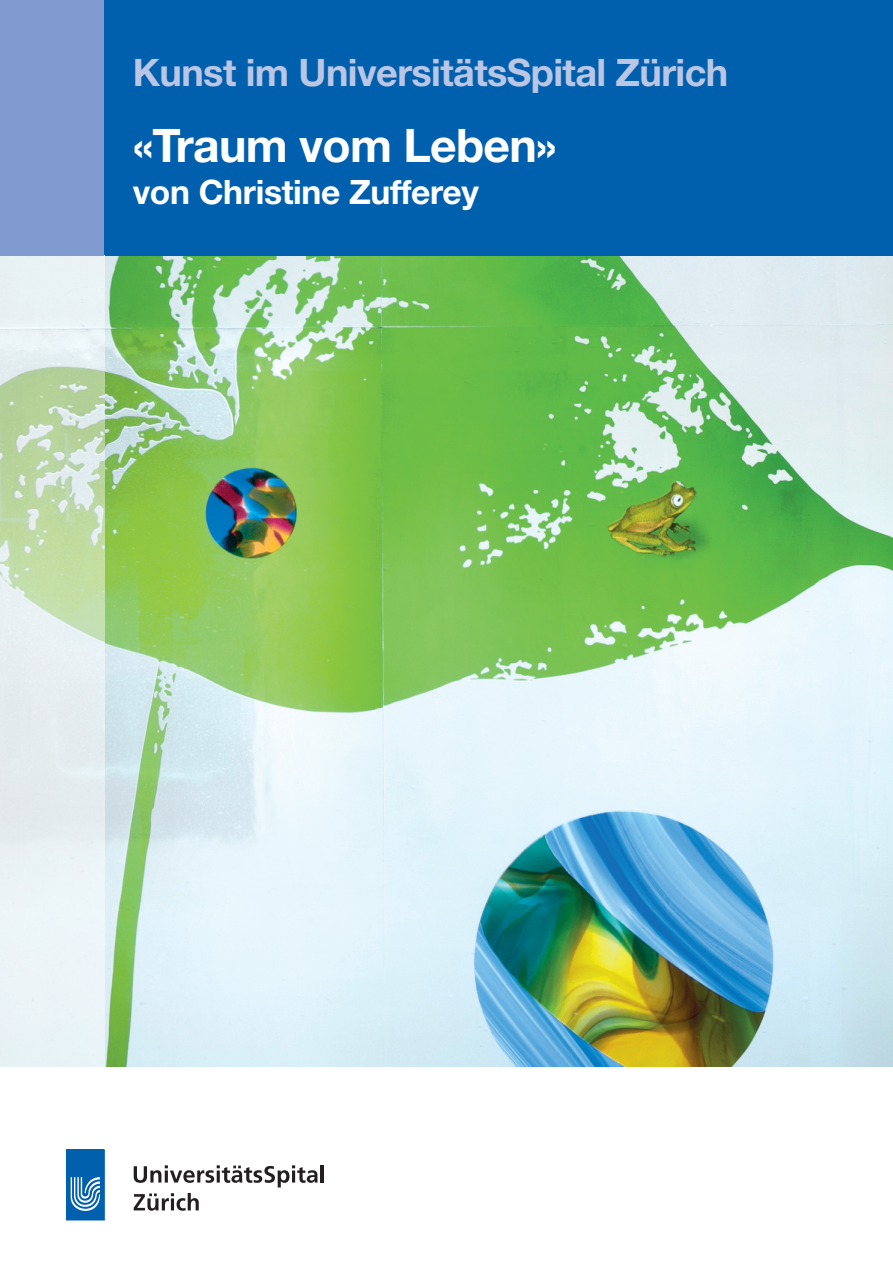
<style>
.page{position:relative;width:893px;height:1263px;background:#fff}
.page>*{position:absolute;margin:0;border:0;box-sizing:border-box;transform-origin:0 0}
.t1{font:700 46.35px "Helvetica Neue";letter-spacing:-.015em;color:#fff}
.t2{font:700 37.8px "Helvetica Neue";letter-spacing:-.015em;color:#bac6e4}
.t3{font:700 33.6px "Helvetica Neue";letter-spacing:-.01em;color:#fff}
</style>
<div class="page">
<img style="left:104px;top:256px;width:789px;height:810px">
<div style="left:0;top:0;width:893px;height:256px;background:#0160ae"></div>
<img style="left:0;top:256px;width:104px;height:810px">
<div style="left:0;top:0;width:104px;height:256px;background:#809bcf"></div>
<div style="left:66px;top:1150px;width:38px;height:70px;background:#0160ae"></div>
<svg style="left:71px;top:1177px;width:29px;height:34px"></svg>
<svg style="left:134px;top:1193px;width:65px;height:18px"></svg>
<svg style="left:134px;top:1165px;width:184px;height:22px"></svg>
<hr style="left:321px;top:1165px;width:3px;height:17px;background:#231f20">
<p class="t2" style="left:133px;top:59px;width:597px">Kunst im UniversitätsSpital Zürich</p>
<p class="t1" style="left:133px;top:128px;width:426px">«Traum vom Leben»</p>
<p class="t3" style="left:133px;top:180px;width:348px">von Christine Zufferey</p>
</div>
